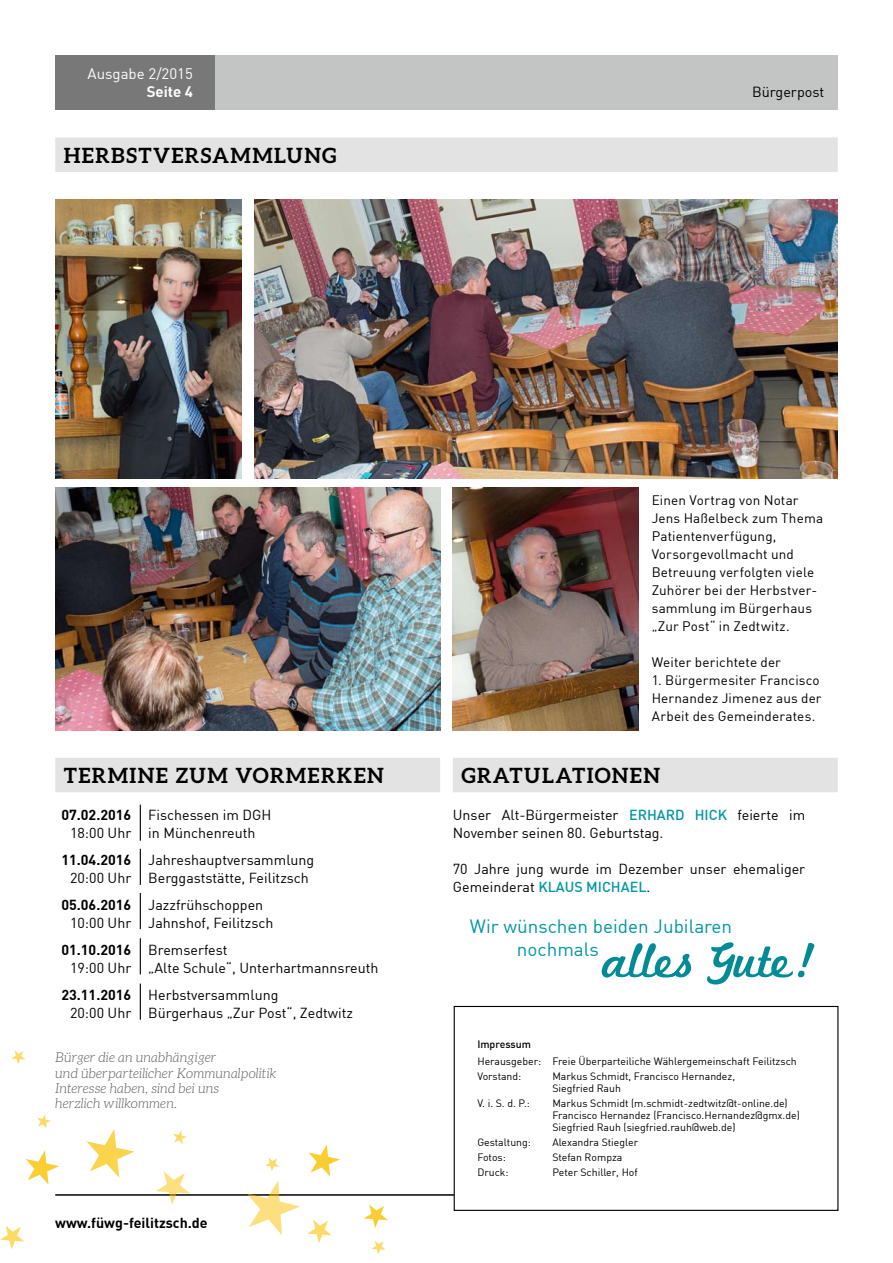
<style>
.page{position:relative;width:893px;height:1263px;background:#fff}
.page>*{position:absolute;margin:0;border:0;box-sizing:border-box;transform-origin:0 0}
.t1{font:700 21px "Aleo";letter-spacing:.065em;color:#000}
.t2{font:18.9px/22.6px "DIN";color:#0097a3}
.t3{font:15px "DIN";color:#fff}
.t4{font:700 15px "DIN";color:#fff}
.t5{font:14.4px "DIN";color:#000}
.t6{font:14.25px/18px "DIN";color:#000}
.t7{font:700 14.25px "DIN";color:#000}
.t8{font:13.5px/18px "DIN";letter-spacing:.01em;color:#000}
.t9{font:italic 300 13.5px/15.5px "Aleo";letter-spacing:.01em;color:#565655}
.t10{font:10.5px/12px "DIN";color:#000}
.t11{font:500 10.5px "DIN";color:#000}
.s1{font-weight:500;color:#0097a3}
</style>
<div class="page">
<hr style="left:55px;top:1194px;width:783px;height:2px;background:#000">
<div style="left:55px;top:55px;width:160px;height:54px;background:#787878"></div>
<div style="left:215px;top:55px;width:623px;height:54px;background:#c3c4c4"></div>
<div style="left:454px;top:1006px;width:384px;height:204px;background:#fff"></div>
<div style="left:454px;top:1006px;width:384px;height:205px;border:1px solid #000"></div>
<div style="left:453px;top:758px;width:385px;height:34px;background:#e3e3e3"></div>
<svg style="left:602px;top:942px;width:212px;height:42px"></svg>
<div style="left:55px;top:758px;width:385px;height:34px;background:#e3e3e3"></div>
<hr style="left:140px;top:804px;width:1px;height:37px;background:#000">
<hr style="left:140px;top:849px;width:1px;height:36px;background:#000">
<hr style="left:140px;top:893px;width:1px;height:36px;background:#000">
<hr style="left:140px;top:938px;width:1px;height:36px;background:#000">
<hr style="left:140px;top:983px;width:1px;height:37px;background:#000">
<img style="left:254px;top:199px;width:584px;height:279px">
<img style="left:55px;top:487px;width:385px;height:243px">
<div style="left:55px;top:137px;width:783px;height:35px;background:#e3e3e3"></div>
<img style="left:55px;top:199px;width:186px;height:279px">
<img style="left:453px;top:487px;width:186px;height:243px">
<svg style="left:26px;top:1150px;width:33px;height:34px"></svg>
<svg style="left:156px;top:1172px;width:34px;height:33px"></svg>
<svg style="left:247px;top:1180px;width:53px;height:55px"></svg>
<svg style="left:0;top:1226px;width:24px;height:23px"></svg>
<svg style="left:364px;top:1204px;width:24px;height:24px"></svg>
<svg style="left:307px;top:1220px;width:25px;height:23px"></svg>
<svg style="left:371px;top:1241px;width:15px;height:13px"></svg>
<svg style="left:173px;top:1130px;width:14px;height:14px"></svg>
<svg style="left:37px;top:1114px;width:14px;height:14px"></svg>
<svg style="left:86px;top:1129px;width:49px;height:49px"></svg>
<svg style="left:308px;top:1144px;width:32px;height:33px"></svg>
<svg style="left:11px;top:1050px;width:15px;height:14px"></svg>
<svg style="left:265px;top:1157px;width:14px;height:14px"></svg>
<p class="t3" style="left:88px;top:65px;width:107px">Ausgabe 2/2015</p>
<p class="t4" style="left:147px;top:82px;width:48px">Seite 4</p>
<h1 class="t1" style="left:64px;top:143px;width:273px">HERBSTVERSAMMLUNG</h1>
<p class="t5" style="left:752px;top:83px;width:74px">Bürgerpost</p>
<h1 class="t1" style="left:64px;top:763px;width:322px">TERMINE ZUM VORMERKEN</h1>
<p class="t7" style="left:61px;top:806px;width:72px">07.02.2016</p>
<p class="t6" style="left:70px;top:824px;width:63px">18:00 Uhr</p>
<p class="t7" style="left:61px;top:851px;width:72px">11.04.2016</p>
<p class="t6" style="left:70px;top:869px;width:63px">20:00 Uhr</p>
<p class="t7" style="left:61px;top:896px;width:72px">05.06.2016</p>
<p class="t6" style="left:70px;top:914px;width:63px">10:00 Uhr</p>
<p class="t7" style="left:61px;top:941px;width:72px">01.10.2016</p>
<p class="t6" style="left:70px;top:959px;width:63px">19:00 Uhr</p>
<p class="t7" style="left:61px;top:986px;width:72px">23.11.2016</p>
<p class="t6" style="left:70px;top:1004px;width:63px">20:00 Uhr</p>
<p class="t6" style="left:148px;top:806px;width:124px">Fischessen im DGH in Münchenreuth</p>
<p class="t6" style="left:148px;top:851px;width:168px">Jahreshauptversammlung<br>Berggaststätte, Feilitzsch</p>
<p class="t6" style="left:148px;top:896px;width:127px">Jazzfrühschoppen<br>Jahnshof, Feilitzsch</p>
<p class="t6" style="left:148px;top:941px;width:232px">Bremserfest<br>„Alte Schule“, Unterhartmannsreuth</p>
<p class="t6" style="left:148px;top:986px;width:206px">Herbstversammlung<br>Bürgerhaus „Zur Post“, Zedtwitz</p>
<p class="t9" style="left:55px;top:1050px;width:223px">Bürger die an unabhängiger<br>und überparteilicher Kommunalpolitik<br>Interesse haben, sind bei uns<br>herzlich willkommen.</p>
<p class="t7" style="left:55px;top:1214px;width:154px">www.füwg-feilitzsch.de</p>
<p class="t8" style="left:652px;top:491px;width:173px">Einen Vortrag von Notar<br>Jens Haßelbeck zum Thema<br>Patientenverfügung,<br>Vorsorgevollmacht und<br>Betreuung verfolgten viele<br>Zuhörer bei der Herbstver&shy;sammlung im Bürgerhaus „Zur Post“ in Zedtwitz.</p>
<p class="t8" style="left:652px;top:653px;width:131px">Weiter berichtete der</p>
<p class="t8" style="left:652px;top:671px;width:171px">1. Bürgermesiter Francisco<br>Hernandez Jimenez aus der<br>Arbeit des Gemeinderates.</p>
<h1 class="t1" style="left:461px;top:763px;width:200px">GRATULATIONEN</h1>
<p class="t6" style="left:453px;top:806px;width:354px">Unser Alt-Bürgermeister <span class="s1">ERHARD HICK</span> feierte im<br>November seinen 80. Geburtstag.</p>
<p class="t6" style="left:453px;top:860px;width:354px">70 Jahre jung wurde im Dezember unser ehemaliger<br>Gemeinderat <span class="s1">KLAUS MICHAEL</span>.</p>
<h2 class="t2" style="left:517px;top:914px;width:217px;text-indent:-47px">Wir wünschen beiden Jubilaren nochmals</h2>
<p class="t11" style="left:477px;top:1038px;width:55px">IMPRESSUM</p>
<p class="t10" style="left:477px;top:1053px;width:321px;line-height:15px">Herausgeber: Freie Überparteiliche Wählergemeinschaft Feilitzsch<br>Vorstand:</p>
<p class="t10" style="left:552px;top:1070px;width:184px">Markus Schmidt, Francisco Hernandez,<br>Siegfried Rauh</p>
<p class="t10" style="left:477px;top:1097px;width:54px">V. i. S. d. P.:</p>
<p class="t10" style="left:552px;top:1097px;width:249px">Markus Schmidt (m.schmidt-zedtwitz@t-online.de)<br>Francisco Hernandez (Francisco.Hernandez@gmx.de)<br>Siegfried Rauh (siegfried.rauh@web.de)</p>
<p class="t10" style="left:477px;top:1136px;width:55px">Gestaltung:</p>
<p class="t10" style="left:552px;top:1136px;width:87px">Alexandra Stiegler</p>
<p class="t10" style="left:477px;top:1151px;width:30px">Fotos:</p>
<p class="t10" style="left:552px;top:1151px;width:72px">Stefan Rompza</p>
<p class="t10" style="left:477px;top:1166px;width:33px">Druck:</p>
<p class="t10" style="left:552px;top:1166px;width:87px">Peter Schiller, Hof</p>
</div>
